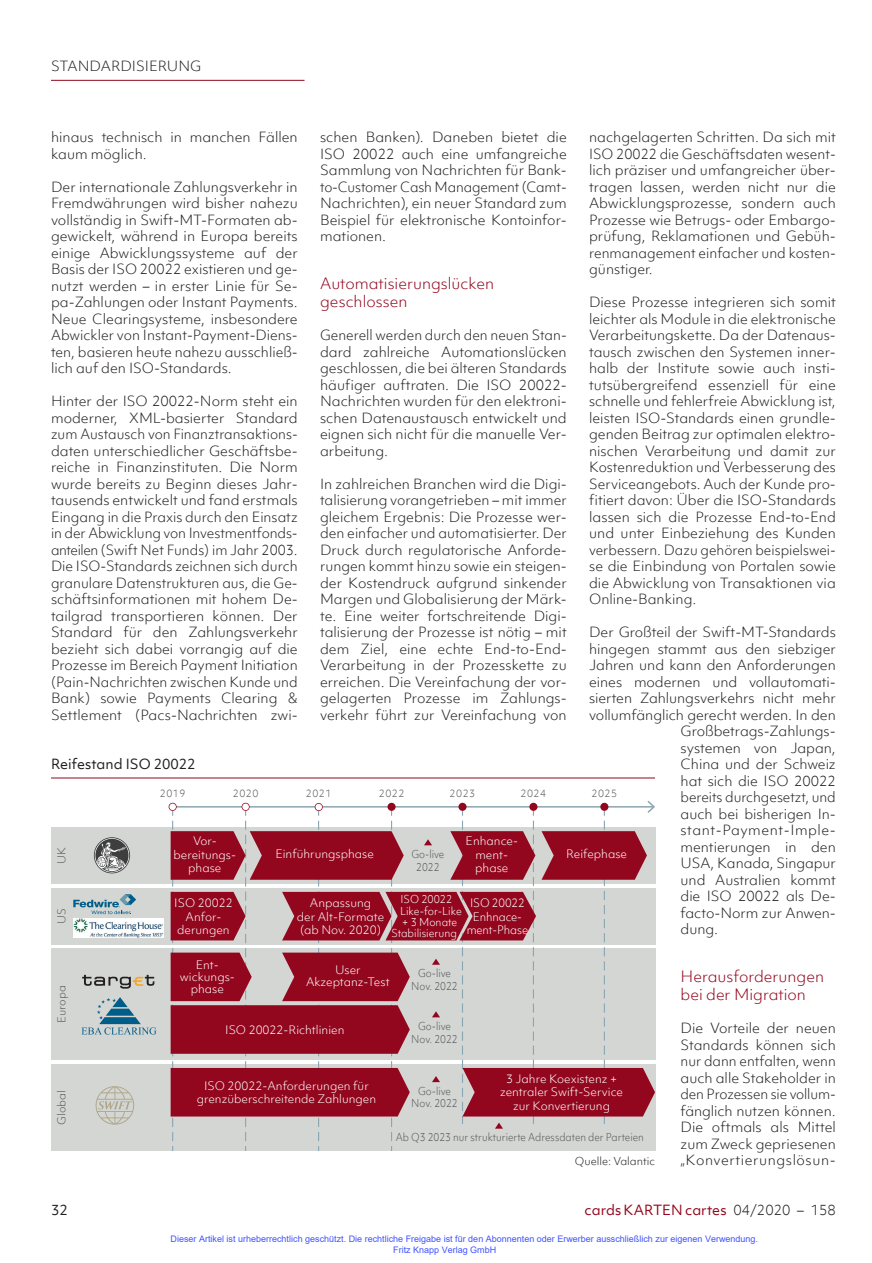
<style>
.page{position:relative;width:872px;height:1263px;background:#fff}
.page>*{position:absolute;margin:0;border:0;box-sizing:border-box;transform-origin:0 0}
.t1{font:300 15px/18px "Objektiv Mk 1";color:#93071e}
.t2{font:300 13.5px/16.5px "Objektiv Mk 1";color:#231f20;text-align:justify}
.t3{font:13.5px "Objektiv Mk 1";color:#93071e}
.t4{font:300 13.5px "Objektiv Mk 1";letter-spacing:.04em;color:#231f20}
.t5{font:13.5px "Objektiv Mk 1";color:#231f20}
.t6{font:300 11.25px/13.5px "Objektiv Mk 1";color:#fff;text-align:center}
.t7{font:300 11.25px/13.5px "Objektiv Mk 1";color:#fff;text-align:center;scale:.95 1}
.t8{font:300 10.5px/12.6px "Objektiv Mk 1";color:#57585a;text-align:center;scale:.9 1}
.t9{font:300 10.5px "Objektiv Mk 1";color:#fff;scale:.95 1}
.t10{font:300 10.5px "Objektiv Mk 1";color:#57585a}
.t11{font:300 10.5px "Objektiv Mk 1";color:#231f20}
.t12{font:300 9.75px "Objektiv Mk 1";letter-spacing:.05em;color:#57585a}
.t13{font:9px/10.8px "Arial";color:#4054ff}
.s1{font-weight:300;color:#231f20}
</style>
<div class="page">
<hr style="left:51px;top:80px;width:253px;height:1px;background:#93071e">
<hr style="left:51px;top:778px;width:604px;height:1px;background:#93071e">
<div style="left:51px;top:1064px;width:604px;height:86px;background:#d3d6d3"></div>
<div style="left:51px;top:888px;width:604px;height:56px;background:#d3d6d3"></div>
<div style="left:51px;top:948px;width:604px;height:112px;background:#d3d6d3"></div>
<div style="left:51px;top:827px;width:604px;height:57px;background:#d3d6d3"></div>
<svg style="left:96px;top:1086px;width:38px;height:38px"></svg>
<svg style="left:73px;top:894px;width:63px;height:20px"></svg>
<img style="left:73px;top:918px;width:90px;height:20px">
<svg style="left:82px;top:975px;width:72px;height:13px"></svg>
<svg style="left:81px;top:997px;width:75px;height:37px"></svg>
<svg style="left:94px;top:837px;width:36px;height:36px"></svg>
<svg style="left:95px;top:838px;width:34px;height:34px"></svg>
<div style="left:95px;top:839px;width:33px;height:33px;background:#3e3e3f;border-radius:50%"></div>
<svg style="left:97px;top:842px;width:29px;height:29px"></svg>
<svg style="left:169px;top:801px;width:486px;height:349px"></svg>
<div style="left:458px;top:803px;width:8px;height:8px;background:#93071e;border-radius:50%"></div>
<div style="left:529px;top:803px;width:8px;height:8px;background:#93071e;border-radius:50%"></div>
<div style="left:600px;top:803px;width:8px;height:8px;background:#93071e;border-radius:50%"></div>
<p class="t2" style="left:51px;top:58px;width:152px">STANDARDISIERUNG</p>
<p class="t2" style="left:320px;top:129px;width:248px">schen Banken). Daneben bietet die ISO 20022 auch eine umfangreiche Sammlung von Nachrichten für Bank&shy;to-Customer Cash Management (Camt-Nachrichten), ein neuer Standard zum Beispiel für elektronische Kontoinfor&shy;mationen.</p>
<p class="t1" style="left:320px;top:274px;width:176px">Automatisierungslücken geschlossen</p>
<p class="t2" style="left:320px;top:327px;width:248px">Generell werden durch den neuen Stan&shy;dard zahlreiche Automationslücken geschlossen, die bei älteren Standards häufiger auftraten. Die ISO 20022- Nachrichten wurden für den elektroni&shy;schen Datenaustausch entwickelt und eignen sich nicht für die manuelle Ver&shy;arbeitung.</p>
<p class="t2" style="left:320px;top:475px;width:248px;text-align:left">In zahlreichen Branchen wird die Digi&shy;talisierung vorangetrieben – mit immer gleichem Ergebnis: Die Prozesse wer&shy;den einfacher und automatisierter. Der Druck durch regulatorische Anforde&shy;rungen kommt hinzu sowie ein steigen&shy;der Kostendruck aufgrund sinkender Margen und Globalisierung der Märk&shy;te. Eine weiter fortschreitende Digi&shy;talisierung der Prozesse ist nötig – mit dem Ziel, eine echte End-to-End-Verarbeitung in der Prozesskette zu erreichen. Die Vereinfachung der vor&shy;gelagerten Prozesse im Zahlungs&shy;verkehr führt zur Vereinfachung von</p>
<p class="t2" style="left:589px;top:129px;width:248px">nachgelagerten Schritten. Da sich mit ISO 20022 die Geschäftsdaten wesent&shy;lich präziser und umfangreicher über&shy;tragen lassen, werden nicht nur die Abwicklungsprozesse, sondern auch Prozesse wie Betrugs- oder Embargo&shy;prüfung, Reklamationen und Gebüh&shy;renmanagement einfacher und kosten&shy;günstiger.</p>
<p class="t2" style="left:589px;top:294px;width:248px;text-align:left">Diese Prozesse integrieren sich somit leichter als Module in die elektronische Verarbeitungskette. Da der Datenaus&shy;tausch zwischen den Systemen inner&shy;halb der Institute sowie auch insti&shy;tutsübergreifend essenziell für eine schnelle und fehlerfreie Abwicklung ist, leisten ISO-Standards einen grundle&shy;genden Beitrag zur optimalen elektro&shy;nischen Verarbeitung und damit zur Kostenreduktion und Verbesserung des Serviceangebots. Auch der Kunde pro&shy;fitiert davon: Über die ISO-Standards lassen sich die Prozesse End-to-End und unter Einbeziehung des Kunden verbessern. Dazu gehören beispielswei&shy;se die Einbindung von Portalen sowie die Abwicklung von Transaktionen via Online-Banking.</p>
<p class="t2" style="left:589px;top:624px;width:248px">Der Großteil der Swift-MT-Standards</p>
<p class="t2" style="left:589px;top:640px;width:248px">hingegen stammt aus den siebziger</p>
<p class="t2" style="left:589px;top:657px;width:248px">Jahren und kann den Anforderungen</p>
<p class="t2" style="left:589px;top:673px;width:246px">eines modernen und vollautomati-</p>
<p class="t2" style="left:589px;top:690px;width:248px">sierten Zahlungsverkehrs nicht mehr</p>
<p class="t2" style="left:589px;top:706px;width:248px">vollumfänglich gerecht werden. In den</p>
<p class="t2" style="left:680px;top:723px;width:157px">Großbetrags-Zahlungs-</p>
<p class="t2" style="left:680px;top:739px;width:157px">systemen von Japan,</p>
<p class="t2" style="left:680px;top:756px;width:157px">China und der Schweiz</p>
<p class="t2" style="left:680px;top:772px;width:157px">hat sich die ISO 20022</p>
<p class="t2" style="left:680px;top:789px;width:157px">bereits durchgesetzt, und</p>
<p class="t2" style="left:680px;top:805px;width:157px">auch bei bisherigen In-</p>
<p class="t4" style="left:680px;top:821px;width:157px">stant-Payment-Imple-</p>
<p class="t2" style="left:680px;top:838px;width:157px">mentierungen in den</p>
<p class="t2" style="left:680px;top:855px;width:157px">USA, Kanada, Singapur</p>
<p class="t2" style="left:680px;top:871px;width:157px">und Australien kommt</p>
<p class="t2" style="left:680px;top:888px;width:157px">die ISO 20022 als De-</p>
<p class="t2" style="left:680px;top:904px;width:157px">facto-Norm zur Anwen-</p>
<p class="t2" style="left:680px;top:921px;width:39px">dung.</p>
<p class="t1" style="left:680px;top:967px;width:145px">Herausforderungen bei der Migration</p>
<p class="t2" style="left:680px;top:1020px;width:157px">Die Vorteile der neuen Standards können sich nur dann entfalten, wenn auch alle Stakeholder in den Prozessen sie vollum&shy;fänglich nutzen können.<br>Die oftmals als Mittel zum Zweck gepriesenen „Konvertierungslösun-</p>
<p class="t2" style="left:51px;top:129px;width:248px">hinaus technisch in manchen Fällen kaum möglich.</p>
<p class="t2" style="left:51px;top:178px;width:248px">Der internationale Zahlungsverkehr in Fremdwährungen wird bisher nahezu vollständig in Swift-MT-Formaten ab&shy;gewickelt, während in Europa bereits einige Abwicklungssysteme auf der Basis der ISO 20022 existieren und ge&shy;nutzt werden – in erster Linie für Se&shy;pa-Zahlungen oder Instant Payments.<br>Neue Clearingsysteme, insbesondere Abwickler von Instant-Payment-Diens&shy;ten, basieren heute nahezu ausschließ&shy;lich auf den ISO-Standards.</p>
<p class="t2" style="left:51px;top:393px;width:248px;text-align:left">Hinter der ISO 20022-Norm steht ein moderner, XML-basierter Standard zum Austausch von Finanztransaktions&shy;daten unterschiedlicher Geschäftsbe&shy;reiche in Finanzinstituten. Die Norm wurde bereits zu Beginn dieses Jahr&shy;tausends entwickelt und fand erstmals Eingang in die Praxis durch den Einsatz in der Abwicklung von Investmentfonds&shy;anteilen (Swift Net Funds) im Jahr 2003.<br>Die ISO-Standards zeichnen sich durch granulare Datenstrukturen aus, die Ge&shy;schäftsinformationen mit hohem De&shy;tailgrad transportieren können. Der Standard für den Zahlungsverkehr bezieht sich dabei vorrangig auf die Prozesse im Bereich Payment Initiation (Pain-Nachrichten zwischen Kunde und Bank) sowie Payments Clearing &amp; Settlement (Pacs-Nachrichten zwi-</p>
<p class="t5" style="left:51px;top:755px;width:146px">Reifestand ISO 20022</p>
<p class="t12" style="left:160px;top:786px;width:27px">2019</p>
<p class="t12" style="left:233px;top:786px;width:27px">2020</p>
<p class="t12" style="left:306px;top:786px;width:27px">2021</p>
<p class="t12" style="left:379px;top:786px;width:27px">2022</p>
<p class="t12" style="left:449px;top:786px;width:27px">2023</p>
<p class="t12" style="left:520px;top:786px;width:27px">2024</p>
<p class="t12" style="left:591px;top:786px;width:27px">2025</p>
<p class="t6" style="left:465px;top:834px;width:54px">Enhance&shy;ment&shy;phase</p>
<p class="t6" style="left:174px;top:834px;width:64px">Vor&shy;bereitungs&shy;phase</p>
<p class="t10" style="left:54px;top:864px;width:18px;rotate:-90deg">UK</p>
<p class="t8" style="left:411px;top:847px;width:38px">Go-live<br>2022</p>
<p class="t6" style="left:275px;top:847px;width:100px">Einführungsphase</p>
<p class="t6" style="left:566px;top:847px;width:62px">Reifephase</p>
<p class="t9" style="left:400px;top:892px;width:56px">ISO 20022</p>
<p class="t9" style="left:400px;top:903px;width:67px">Like-for-Like</p>
<p class="t9" style="left:402px;top:915px;width:59px">+ 3 Monate</p>
<p class="t9" style="left:391px;top:926px;width:71px">Stabilisierung</p>
<p class="t6" style="left:174px;top:896px;width:60px">ISO 20022<br>Anfor&shy;derungen</p>
<p class="t7" style="left:466px;top:896px;width:66px">ISO 20022<br>Enhnace&shy;ment-Phase</p>
<p class="t6" style="left:180px;top:958px;width:56px;line-height:12px">Ent&shy;wickungs&shy;phase</p>
<p class="t6" style="left:306px;top:964px;width:85px;line-height:12px">User<br>Akzeptanz-Test</p>
<p class="t6" style="left:297px;top:896px;width:89px">Anpassung<br>der Alt-Formate (ab Nov. 2020)</p>
<p class="t10" style="left:54px;top:924px;width:17px;rotate:-90deg">US</p>
<p class="t8" style="left:411px;top:967px;width:53px">Go-live<br>Nov. 2022</p>
<p class="t8" style="left:411px;top:1020px;width:53px">Go-live<br>Nov. 2022</p>
<p class="t10" style="left:54px;top:1023px;width:39px;rotate:-90deg">Europa</p>
<p class="t6" style="left:225px;top:1022px;width:121px">ISO 20022-Richtlinien</p>
<p class="t6" style="left:197px;top:1079px;width:181px">ISO 20022-Anforderungen für grenzüberschreitende Zahlungen</p>
<p class="t6" style="left:500px;top:1072px;width:124px">3 Jahre Koexistenz + zentraler Swift-Service zur Konvertierung</p>
<p class="t10" style="left:54px;top:1124px;width:36px;rotate:-90deg">Global</p>
<p class="t8" style="left:411px;top:1084px;width:53px">Go-live<br>Nov. 2022</p>
<p class="t8" style="left:396px;top:1131px;width:277px">Ab Q3 2023 nur strukturierte Adressdaten der Parteien</p>
<p class="t11" style="left:575px;top:1154px;width:82px">Quelle: Valantic</p>
<p class="t5" style="left:51px;top:1200px;width:18px">32</p>
<p class="t3" style="left:584px;top:1200px;width:253px">cards KARTEN cartes <span class="s1">04/2020 – 158</span></p>
<p class="t13" style="left:393px;top:1233px;width:366px;text-indent:-223px">Dieser Artikel ist urheberrechtlich geschützt. Die rechtliche Freigabe ist für den Abonnenten oder Erwerber ausschließlich zur eigenen Verwendung.<br>Fritz Knapp Verlag GmbH</p>
</div>
